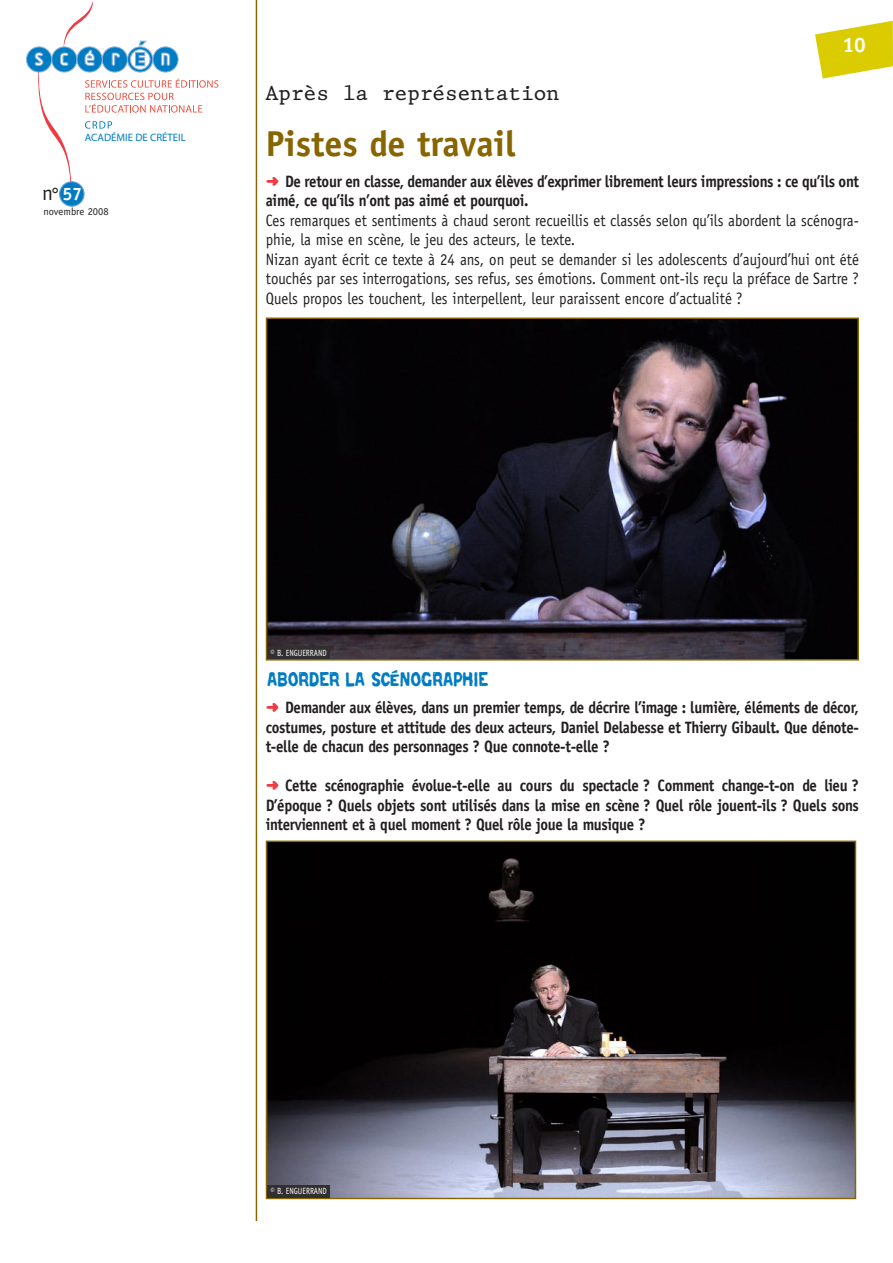
<style>
.page{position:relative;width:893px;height:1263px;background:#fff}
.page>*{position:absolute;margin:0;border:0;box-sizing:border-box;transform-origin:0 0}
.t1{font:700 36px "Officina Sans LT";color:#876500}
.t2{font:21px "King";color:#231f20}
.t3{font:700 21px "Officina Sans LT";color:#fff}
.t4{font:18px "Repent";color:#007cc2;scale:.8 1}
.t5{font:700 18px "Officina Sans LT";color:#fff}
.t6{font:700 16.5px/19.5px "Officina Sans LT";letter-spacing:-.02em;color:#231f20;text-align:justify;scale:.9 1}
.t7{font:16.5px/19.5px "Officina Sans LT";color:#231f20;scale:.9 1}
.t8{font:10.8px "Myriad";color:#007cc2}
.t9{font:10.5px "Officina Sans LT";color:#231f20}
.t10{font:9px "Officina Sans LT";color:#fff;scale:.85 1}
.s1{font-weight:400;font-size:21px;color:#231f20}
.s2{font-weight:400;color:#231f20}
.s3{font-family:"Distro Bats";font-weight:400;font-size:15px;color:#ee3a41}
</style>
<div class="page">
<img style="left:218px;top:0;width:71px;height:1220px">
<svg style="left:815px;top:21px;width:78px;height:58px"></svg>
<div style="left:60px;top:182px;width:24px;height:24px;background:#007cc2;border-radius:50%"></div>
<div style="left:59px;top:181px;width:26px;height:26px;border:1px solid #70a3d6;border-radius:50%"></div>
<svg style="left:26px;top:1px;width:192px;height:192px"></svg>
<img style="left:269px;top:320px;width:587px;height:337px">
<div style="left:266px;top:317px;width:593px;height:343px;border:2px solid #876500"></div>
<img style="left:269px;top:843px;width:584px;height:353px">
<div style="left:266px;top:840px;width:590px;height:359px;border:2px solid #876500"></div>
<div style="left:266px;top:668px;width:593px;height:31px;background:#fff"></div>
<div style="left:267px;top:646px;width:63px;height:13px;background:#312f30"></div>
<div style="left:267px;top:1185px;width:63px;height:13px;background:#312f30"></div>
<p class="t8" style="left:85px;top:132px;width:102px">ACADÉMIE DE CRÉTEIL</p>
<p class="t5" style="left:42px;top:183px;width:42px"><span class="s1">n</span><span class="s2">°</span> 57</p>
<p class="t9" style="left:43px;top:206px;width:67px">novembre 2008</p>
<p class="t3" style="left:843px;top:32px;width:25px">10</p>
<p class="t2" style="left:266px;top:80px;width:295px">Après la représentation</p>
<h1 class="t1" style="left:266px;top:121px;width:252px">Pistes de travail</h1>
<p class="t6" style="left:266px;top:171px;width:661px"><span class="s3">b</span> De retour en classe, demander aux élèves d’exprimer librement leurs impressions : ce qu’ils ont aimé, ce qu’ils n’ont pas aimé et pourquoi.</p>
<p class="t7" style="left:266px;top:210px;width:661px">Ces remarques et sentiments à chaud seront recueillis et classés selon qu’ils abordent la scénogra&shy;phie, la mise en scène, le jeu des acteurs, le texte.<br>Nizan ayant écrit ce texte à 24 ans, on peut se demander si les adolescents d’aujourd’hui ont été touchés par ses interrogations, ses refus, ses émotions. Comment ont-ils reçu la préface de Sartre ?<br>Quels propos les touchent, les interpellent, leur paraissent encore d’actualité ?</p>
<p class="t10" style="left:270px;top:647px;width:68px">© B. ENGUERRAND</p>
<p class="t4" style="left:267px;top:669px;width:277px">ABORDER LA SCÉNOGRAPHIE</p>
<p class="t6" style="left:266px;top:698px;width:661px"><span class="s3">b</span> Demander aux élèves, dans un premier temps, de décrire l’image : lumière, éléments de décor, costumes, posture et attitude des deux acteurs, Daniel Delabesse et Thierry Gibault. Que dénote&shy;t-elle de chacun des personnages ? Que connote-t-elle ?</p>
<p class="t6" style="left:266px;top:776px;width:661px"><span class="s3">b</span> Cette scénographie évolue-t-elle au cours du spectacle ? Comment change-t-on de lieu ?<br>D’époque ? Quels objets sont utilisés dans la mise en scène ? Quel rôle jouent-ils ? Quels sons interviennent et à quel moment ? Quel rôle joue la musique ?</p>
<p class="t10" style="left:270px;top:1186px;width:68px">© B. ENGUERRAND</p>
</div>
